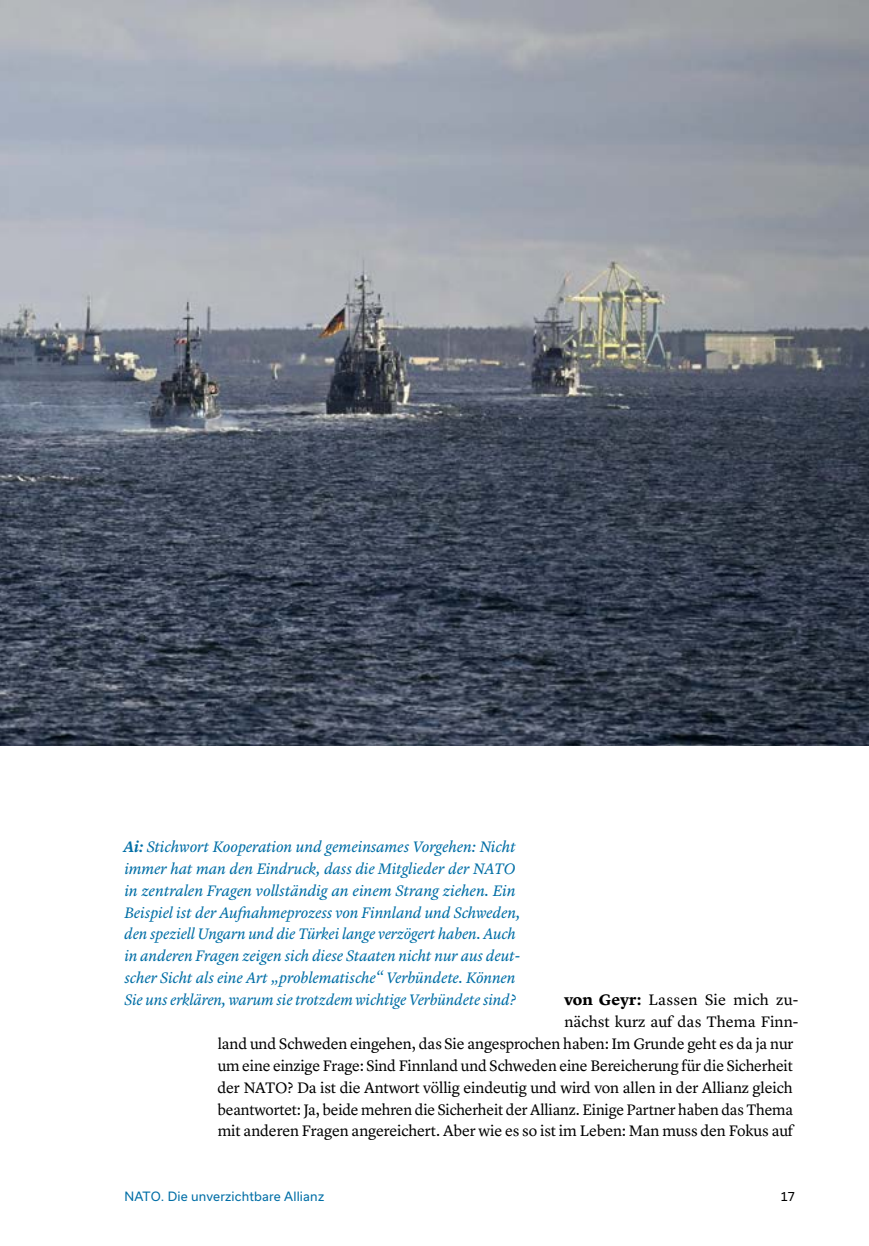
<style>
.page{position:relative;width:869px;height:1246px;background:#fff}
.page>*{position:absolute;margin:0;border:0;box-sizing:border-box;transform-origin:0 0}
.t1{font:italic 15.75px/21.9px "Lyon Text";letter-spacing:-.005em;color:#006ea6}
.t2{font:15.75px/21.9px "Lyon Text";letter-spacing:-.01em;color:#000;text-align:right}
.t3{font:12.25px "Usual";letter-spacing:.015em;color:#006ea6}
.t4{font:12.25px "Usual";color:#000}
.s1{font-weight:600}
.s2{font-weight:700}
</style>
<div class="page">
<img style="left:0;top:0;width:868px;height:745px">
<p class="t1" style="left:123px;top:834px;width:398px"><span class="s1">Ai:</span> Stichwort Kooperation und gemeinsames Vorgehen: Nicht immer hat man den Eindruck, dass die Mitglieder der NATO in zentralen Fragen vollständig an einem Strang ziehen. Ein Beispiel ist der Aufnahmeprozess von Finnland und Schweden, den speziell Ungarn und die Türkei lange verzögert haben. Auch in anderen Fragen zeigen sich diese Staaten nicht nur aus deut&shy;scher Sicht als eine Art „problematische“ Verbündete. Können Sie uns erklären, warum sie trotzdem wichtige Verbündete sind?</p>
<p class="t2" style="left:217px;top:987px;width:581px"><span class="s2">von Geyr:</span> Lassen Sie mich zu-<br>nächst kurz auf das Thema Finn--<br>land und Schweden eingehen, das Sie angesprochen haben: Im Grunde geht es da ja nur um eine einzige Frage: Sind Finnland und Schweden eine Bereicherung für die Sicherheit der NATO? Da ist die Antwort völlig eindeutig und wird von allen in der Allianz gleich beantwortet: Ja, beide mehren die Sicherheit der Allianz. Einige Partner haben das Thema mit anderen Fragen angereichert. Aber wie es so ist im Leben: Man muss den Fokus auf</p>
<p class="t3" style="left:125px;top:1188px;width:201px">NATO. Die unverzichtbare Allianz</p>
<p class="t4" style="left:780px;top:1188px;width:16px">17</p>
</div>
